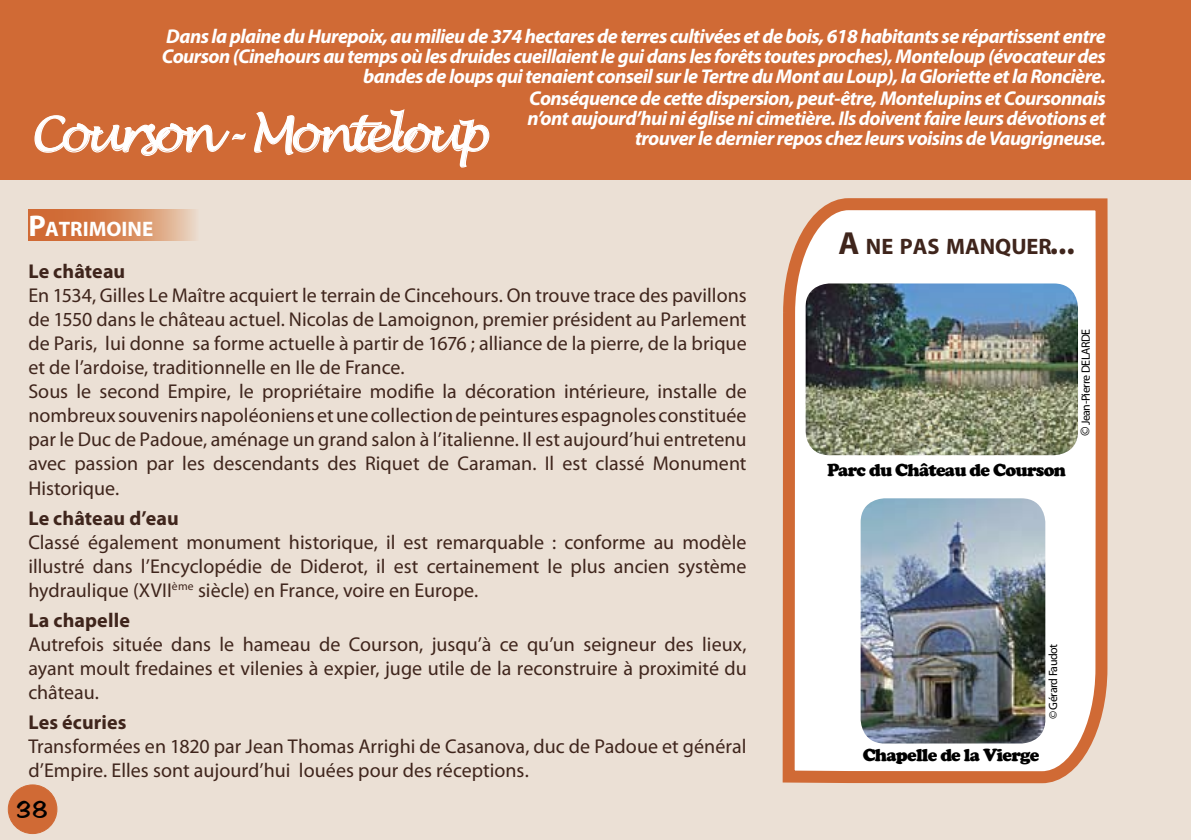
<style>
.page{position:relative;width:1191px;height:840px;background:#fff}
.page>*{position:absolute;margin:0;border:0;box-sizing:border-box;transform-origin:0 0}
.t1{font:italic 48px "Lucida Handwriting";letter-spacing:-.12em;color:#fff}
.t2{font:24px "Hudson";color:#000}
.t3{font:700 22.4px "Myriad Pro";color:#3f251c}
.t4{font:700 21px "Myriad Pro";color:#fff}
.t5{font:20px/24px "Myriad Pro";color:#3f251c}
.t6{font:italic 700 20px/20.4px "Myriad Pro";letter-spacing:-.03em;color:#fff;text-align:right}
.t7{font:700 20px "Myriad Pro";letter-spacing:.005em;color:#3f251c}
.t8{font:900 18px "Cooper";letter-spacing:-.04em;color:#000}
.t9{font:12px "Myriad Pro";letter-spacing:-.04em;color:#000}
.s1{font-size:30px}
.s2{font-size:32px}
.s3{font-size:14px}
</style>
<div class="page">
<div style="left:0;top:0;width:1191px;height:839px;background:#ebe0d5"></div>
<div style="left:0;top:0;width:1191px;height:180px;background:#d06a35"></div>
<svg style="left:34px;top:115px;width:212px;height:41px"></svg>
<svg style="left:254px;top:109px;width:236px;height:59px"></svg>
<svg style="left:28px;top:209px;width:168px;height:31px;background:#d88b5e"></svg>
<div style="left:8px;top:784px;width:49px;height:49px;background:#d06a35;border-radius:50%"></div>
<div style="left:8px;top:784px;width:49px;height:49px;border:1px solid #d06a35;border-radius:50%"></div>
<svg style="left:782px;top:198px;width:326px;height:586px;background:#f3ded2"></svg>
<img style="left:860px;top:498px;width:185px;height:245px;border-radius:24px">
<img style="left:805px;top:283px;width:273px;height:172px;border-radius:24px">
<p class="t6" style="left:162px;top:26px;width:945px">Dans la plaine du Hurepoix, au milieu de 374 hectares de terres cultivées et de bois, 618 habitants se répartissent entre Courson (Cinehours au temps où les druides cueillaient le gui dans les forêts toutes proches), Monteloup (évocateur des bandes de loups qui tenaient conseil sur le Tertre du Mont au Loup), la Gloriette et la Roncière.<br>Conséquence de cette dispersion, peut-être, Montelupins et Coursonnais<br>n’ont aujourd’hui ni église ni cimetière. Ils doivent faire leurs dévotions et<br>trouver le dernier repos chez leurs voisins de Vaugrigneuse.</p>
<h1 class="t1" style="left:30px;top:105px;width:458px">Courson - Monteloup</h1>
<p class="t4" style="left:28px;top:215px;width:126px"><span class="s1">P</span>atrimoine</p>
<p class="t7" style="left:28px;top:258px;width:98px">Le château</p>
<p class="t5" style="left:28px;top:283px;width:720px">En 1534, Gilles Le Maître acquiert le terrain de Cincehours. On trouve trace des pavillons de 1550 dans le château actuel. Nicolas de Lamoignon, premier président au Parlement de Paris, lui donne sa forme actuelle à partir de 1676 ; alliance de la pierre, de la brique et de l’ardoise, traditionnelle en Ile de France.<br>Sous le second Empire, le propriétaire modifie la décoration intérieure, installe de nombreux souvenirs napoléoniens et une collection de peintures espagnoles constituée par le Duc de Padoue, aménage un grand salon à l’italienne. Il est aujourd’hui entretenu avec passion par les descendants des Riquet de Caraman. Il est classé Monument Historique.</p>
<p class="t7" style="left:28px;top:504px;width:152px">Le château d’eau</p>
<p class="t5" style="left:28px;top:529px;width:720px;text-align:justify">Classé également monument historique, il est remarquable : conforme au modèle illustré dans l’Encyclopédie de Diderot, il est certainement le plus ancien système hydraulique (XVII<sup>ème</sup> siècle) en France, voire en Europe.</p>
<p class="t7" style="left:28px;top:606px;width:103px">La chapelle</p>
<p class="t5" style="left:28px;top:631px;width:720px;text-align:justify">Autrefois située dans le hameau de Courson, jusqu’à ce qu’un seigneur des lieux, ayant moult fredaines et vilenies à expier, juge utile de la reconstruire à proximité du château.</p>
<p class="t7" style="left:28px;top:708px;width:100px">Les écuries</p>
<p class="t5" style="left:28px;top:733px;width:719px">Transformées en 1820 par Jean Thomas Arrighi de Casanova, duc de Padoue et général d’Empire. Elles sont aujourd’hui louées pour des réceptions.</p>
<p class="t2" style="left:16px;top:790px;width:34px">38</p>
<p class="t3" style="left:838px;top:231px;width:238px"><span class="s2">A</span> ne pas manquer<span class="s2">...</span></p>
<p class="t8" style="left:827px;top:459px;width:240px">Parc du Château de Courson</p>
<p class="t9" style="left:1078px;top:436px;width:109px;rotate:-90deg"><span class="s3">©</span> Jean-Pierre DELARDE</p>
<p class="t9" style="left:1045px;top:719px;width:77px;rotate:-90deg">© Gérard Faudot</p>
<p class="t8" style="left:862px;top:744px;width:178px">Chapelle de la Vierge</p>
</div>
